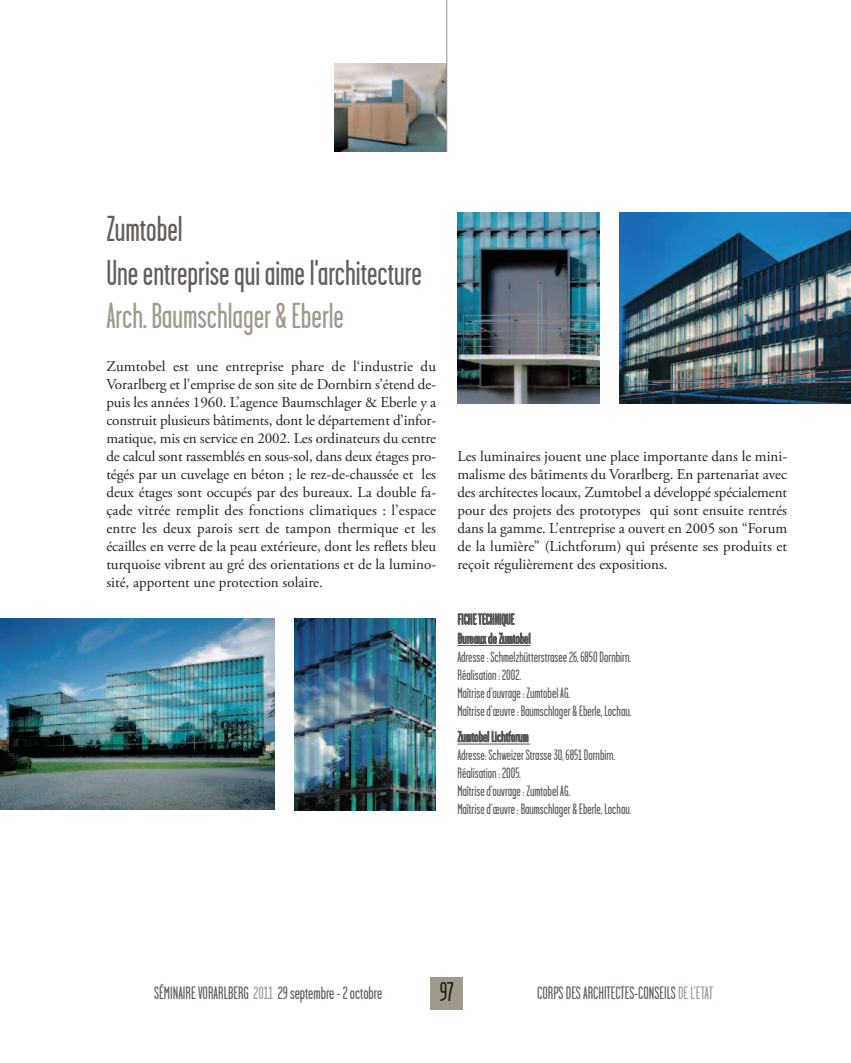
<style>
.page{position:relative;width:851px;height:1063px;background:#fff}
.page>*{position:absolute;margin:0;border:0;box-sizing:border-box;transform-origin:0 0}
.t1{font:36px/43.2px "Garage Gothic";color:#635e5a}
.t2{font:36px "Garage Gothic";color:#a09a8c}
.t3{font:27px "Garage Gothic";color:#231f20}
.t4{font:18px "Garage Gothic";color:#635e5a}
.t5{font:15px/18px "Adobe Garamond Pro";color:#231f20;text-align:justify}
.t6{font:15px/18.3px "Garage Gothic";color:#57585a}
.s1{color:#939598}
.s2{color:#a09a8c}
</style>
<div class="page">
<hr style="left:457px;top:645px;width:73px;height:1px;background:#57585a">
<hr style="left:457px;top:744px;width:73px;height:1px;background:#57585a">
<img style="left:1px;top:619px;width:273px;height:190px">
<img style="left:457px;top:213px;width:142px;height:191px">
<img style="left:334px;top:64px;width:112px;height:88px">
<img style="left:619px;top:213px;width:231px;height:191px">
<img style="left:294px;top:619px;width:141px;height:191px">
<div style="left:430px;top:977px;width:33px;height:32px;background:#a09a8c"></div>
<hr style="left:446px;top:0;width:1px;height:152px;background:#939598">
<h1 class="t1" style="left:106px;top:207px;width:317px">Zumtobel<br>Uneentreprisequiaimel'architecture</h1>
<h1 class="t2" style="left:106px;top:294px;width:239px">Arch.Baumschlager&amp;Eberle</h1>
<p class="t5" style="left:106px;top:359px;width:331px">Zumtobel est une entreprise phare de l‘industrie du Vorarlberg et l’emprise de son site de Dornbirn s’étend de&shy;puis les années 1960. L’agence Baumschlager &amp; Eberle y a construit plusieurs bâtiments, dont le département d’infor&shy;matique, mis en service en 2002. Les ordinateurs du centre de calcul sont rassemblés en sous-sol, dans deux étages pro&shy;tégés par un cuvelage en béton ; le rez-de-chaussée et les deux étages sont occupés par des bureaux. La double fa&shy;çade vitrée remplit des fonctions climatiques : l’espace entre les deux parois sert de tampon thermique et les écailles en verre de la peau extérieure, dont les reflets bleu turquoise vibrent au gré des orientations et de la lumino&shy;sité, apportent une protection solaire.</p>
<p class="t5" style="left:457px;top:449px;width:331px">Les luminaires jouent une place importante dans le mini&shy;malisme des bâtiments du Vorarlberg. En partenariat avec des architectes locaux, Zumtobel a développé spécialement pour des projets des prototypes qui sont ensuite rentrés dans la gamme. L’entreprise a ouvert en 2005 son “Forum de la lumière” (Lichtforum) qui présente ses produits et reçoit régulièrement des expositions.</p>
<p class="t6" style="left:457px;top:610px;width:175px">FICHETECHNIQUE<br>BureauxdeZumtobel<br>Adresse:Schmelzhütterstrasee26,6850Dornbirn.<br>Réalisation:2002.<br>Maîtrised’ouvrage: ZumtobelAG.<br>Maîtrised’œuvre:Baumschlager&amp;Eberle, Lochau.</p>
<p class="t6" style="left:457px;top:728px;width:175px">Zumtobel Lichtforum Adresse:SchweizerStrasse30,6851Dornbirn.<br>Réalisation:2005.<br>Maîtrised’ouvrage: ZumtobelAG.<br>Maîtrised’œuvre:Baumschlager&amp;Eberle, Lochau<span class="s1">.</span></p>
<p class="t4" style="left:154px;top:983px;width:230px">SÉMINAIREVORARLBERG <span class="s2">2011</span> 29septembre-2octobre</p>
<h2 class="t3" style="left:439px;top:976px;width:15px">97</h2>
<p class="t4" style="left:537px;top:983px;width:177px">CORPSDESARCHITECTES-CONSEILS<span class="s2">DEL’ETAT</span></p>
</div>
